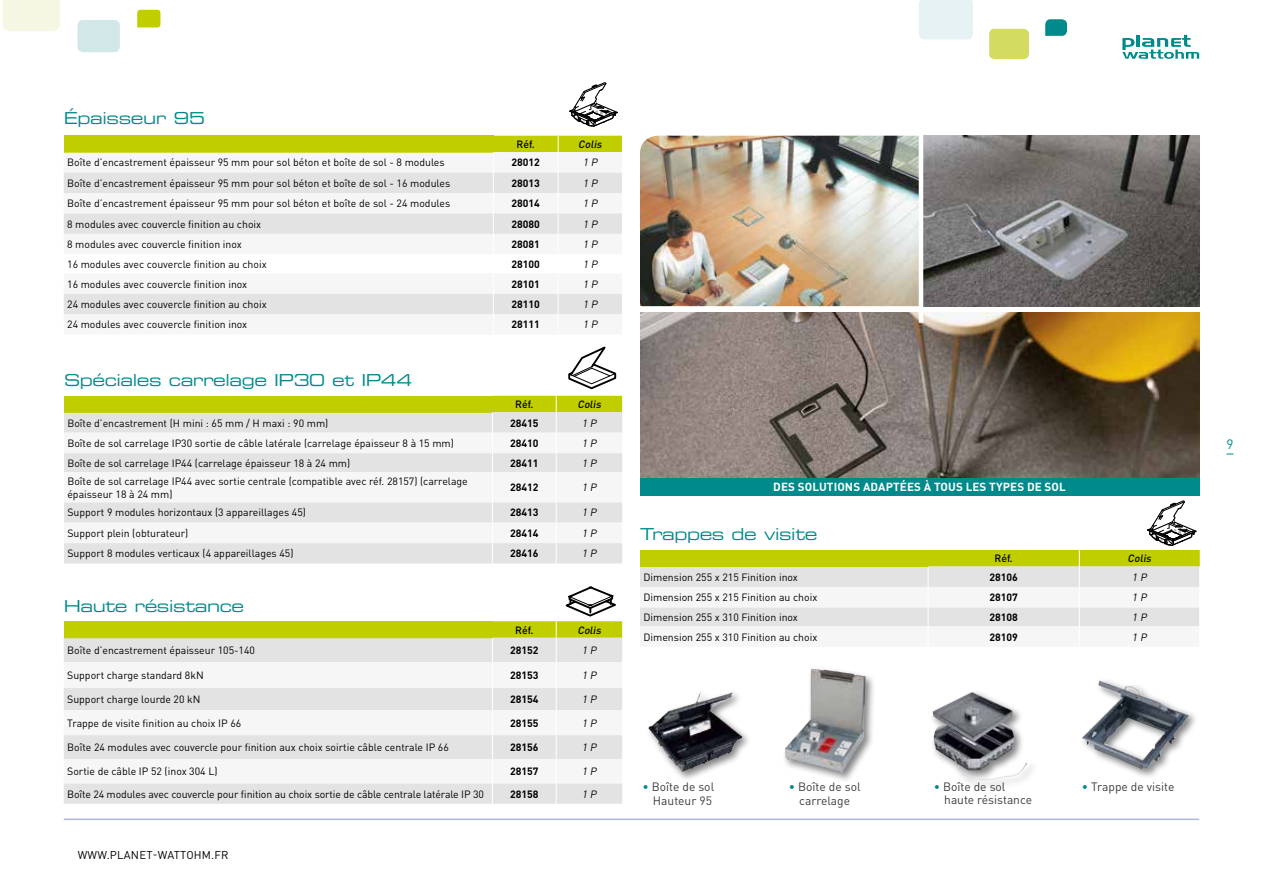
<style>
.page{position:relative;width:1263px;height:893px;background:#fff}
.page>*{position:absolute;margin:0;border:0;box-sizing:border-box;transform-origin:0 0}
.t1{font:16.5px "Eurostile Extended Two";letter-spacing:-.025em;color:#008a8b}
.t2{font:13.5px "DIN Pro";color:#008a8b}
.t3{font:12px/13.5px "DIN Pro";color:#3c3c3b;text-align:right}
.t4{font:700 11.55px "DIN Pro";letter-spacing:.01em;color:#fff}
.t5{font:11.25px "DIN Pro";letter-spacing:.02em;color:#000}
.t6{font:10.5px/13.5px "DIN Pro";color:#000}
.t7{font:700 10.5px "DIN Pro";color:#000}
.t8{font:italic 10.5px "DIN Pro";color:#000}
.t9{font:italic 500 10.5px "DIN Pro";color:#000}
.t10{font:500 10.5px "DIN Pro";color:#000}
.s1{color:#008a8b}
</style>
<div class="page">
<svg style="left:1122px;top:35px;width:77px;height:24px"></svg>
<div style="left:77px;top:20px;width:43px;height:32px;background:#d1e7e8;border-radius:6px"></div>
<svg style="left:137px;top:10px;width:23px;height:17px"></svg>
<div style="left:2px;top:0;width:58px;height:31px;background:#f6f7e3"></div>
<div style="left:989px;top:29px;width:40px;height:30px;background:#d4db61;border-radius:5px"></div>
<svg style="left:1045px;top:19px;width:22px;height:17px"></svg>
<div style="left:919px;top:0;width:54px;height:39px;background:#e6f2f3"></div>
<hr style="left:64px;top:819px;width:1135px;height:1px;background:#abb8d9">
<div style="left:64px;top:136px;width:429px;height:16px;background:#c0ce00"></div>
<svg style="left:64px;top:173px;width:429px;height:141px"></svg>
<hr style="left:64px;top:152px;width:430px;height:1px;background:#c0ce00">
<svg style="left:493px;top:136px;width:129px;height:179px"></svg>
<div style="left:64px;top:396px;width:428px;height:16px;background:#c0ce00"></div>
<div style="left:64px;top:413px;width:558px;height:150px;background:#e3e3e3"></div>
<svg style="left:64px;top:433px;width:558px;height:110px;fill:#f6f6f6"></svg>
<hr style="left:64px;top:412px;width:429px;height:1px;background:#c0ce00">
<hr style="left:492px;top:472px;width:1px;height:30px;background:#fff">
<svg style="left:492px;top:502px;width:1px;height:61px"></svg>
<svg style="left:492px;top:396px;width:130px;height:76px"></svg>
<hr style="left:556px;top:472px;width:1px;height:30px;background:#fff">
<svg style="left:556px;top:502px;width:1px;height:61px"></svg>
<div style="left:64px;top:621px;width:428px;height:17px;background:#c0ce00"></div>
<div style="left:64px;top:638px;width:428px;height:166px;background:#e3e3e3"></div>
<svg style="left:64px;top:662px;width:428px;height:121px;fill:#f6f6f6"></svg>
<svg style="left:568px;top:346px;width:49px;height:44px"></svg>
<svg style="left:640px;top:500px;width:560px;height:127px"></svg>
<svg style="left:492px;top:586px;width:130px;height:218px"></svg>
<img style="left:640px;top:312px;width:559px;height:166px">
<svg style="left:569px;top:82px;width:49px;height:45px"></svg>
<img style="left:923px;top:136px;width:276px;height:170px">
<img style="left:640px;top:136px;width:279px;height:170px">
<hr style="left:919px;top:130px;width:4px;height:193px;background:#fff">
<div style="left:640px;top:478px;width:559px;height:17px;background:#008a8b"></div>
<div style="left:645px;top:689px;width:108px;height:93px;background:#000;opacity:.5"></div>
<img style="left:648px;top:692px;width:95px;height:80px">
<div style="left:782px;top:666px;width:94px;height:118px;background:#000;opacity:.5"></div>
<img style="left:785px;top:669px;width:80px;height:105px">
<div style="left:930px;top:689px;width:108px;height:102px;background:#000;opacity:.5"></div>
<img style="left:934px;top:715px;width:94px;height:65px">
<img style="left:933px;top:692px;width:80px;height:50px">
<div style="left:1079px;top:677px;width:120px;height:103px;background:#000;opacity:.5"></div>
<img style="left:1082px;top:680px;width:82px;height:90px">
<h1 class="t1" style="left:64px;top:106px;width:143px">Épaisseur 95</h1>
<p class="t10" style="left:516px;top:137px;width:20px">Réf.</p>
<p class="t9" style="left:578px;top:137px;width:27px">Colis</p>
<p class="t6" style="left:67px;top:155px;width:379px">Boîte d’encastrement épaisseur 95 mm pour sol béton et boîte de sol - 8 modules</p>
<p class="t7" style="left:511px;top:155px;width:30px">28012</p>
<p class="t8" style="left:583px;top:155px;width:19px">1 P</p>
<p class="t6" style="left:67px;top:176px;width:384px">Boîte d’encastrement épaisseur 95 mm pour sol béton et boîte de sol - 16 modules</p>
<p class="t7" style="left:511px;top:176px;width:30px">28013</p>
<p class="t8" style="left:583px;top:176px;width:19px">1 P</p>
<p class="t6" style="left:67px;top:196px;width:384px">Boîte d’encastrement épaisseur 95 mm pour sol béton et boîte de sol - 24 modules</p>
<p class="t7" style="left:511px;top:196px;width:30px">28014</p>
<p class="t8" style="left:583px;top:196px;width:19px">1 P</p>
<p class="t6" style="left:67px;top:217px;width:196px">8 modules avec couvercle finition au choix</p>
<p class="t7" style="left:511px;top:217px;width:30px">28080</p>
<p class="t8" style="left:583px;top:217px;width:19px">1 P</p>
<p class="t6" style="left:67px;top:237px;width:176px">8 modules avec couvercle finition inox</p>
<p class="t7" style="left:511px;top:237px;width:30px">28081</p>
<p class="t8" style="left:583px;top:237px;width:19px">1 P</p>
<p class="t6" style="left:67px;top:257px;width:201px">16 modules avec couvercle finition au choix</p>
<p class="t7" style="left:511px;top:257px;width:30px">28100</p>
<p class="t8" style="left:583px;top:257px;width:19px">1 P</p>
<p class="t6" style="left:67px;top:277px;width:182px">16 modules avec couvercle finition inox</p>
<p class="t7" style="left:511px;top:277px;width:30px">28101</p>
<p class="t8" style="left:583px;top:277px;width:19px">1 P</p>
<p class="t6" style="left:67px;top:297px;width:201px">24 modules avec couvercle finition au choix</p>
<p class="t7" style="left:511px;top:297px;width:30px">28110</p>
<p class="t8" style="left:583px;top:297px;width:19px">1 P</p>
<p class="t6" style="left:67px;top:317px;width:182px">24 modules avec couvercle finition inox</p>
<p class="t7" style="left:511px;top:317px;width:30px">28111</p>
<p class="t8" style="left:583px;top:317px;width:19px">1 P</p>
<h1 class="t1" style="left:64px;top:369px;width:350px">Spéciales carrelage IP30 et IP44</h1>
<p class="t10" style="left:515px;top:397px;width:20px">Réf.</p>
<p class="t9" style="left:577px;top:397px;width:27px">Colis</p>
<p class="t6" style="left:67px;top:416px;width:263px">Boîte d’encastrement (H mini : 65 mm / H maxi : 90 mm)</p>
<p class="t7" style="left:510px;top:416px;width:30px">28415</p>
<p class="t8" style="left:582px;top:416px;width:19px">1 P</p>
<p class="t6" style="left:67px;top:436px;width:388px">Boîte de sol carrelage IP30 sortie de câble latérale (carrelage épaisseur 8 à 15 mm)</p>
<p class="t7" style="left:510px;top:436px;width:30px">28410</p>
<p class="t8" style="left:582px;top:436px;width:19px">1 P</p>
<p class="t6" style="left:67px;top:456px;width:284px">Boîte de sol carrelage IP44 (carrelage épaisseur 18 à 24 mm)</p>
<p class="t7" style="left:510px;top:456px;width:30px">28411</p>
<p class="t8" style="left:582px;top:456px;width:19px">1 P</p>
<p class="t6" style="left:67px;top:473px;width:402px">Boîte de sol carrelage IP44 avec sortie centrale (compatible avec réf. 28157) (carrelage épaisseur 18 à 24 mm)</p>
<p class="t7" style="left:510px;top:480px;width:30px">28412</p>
<p class="t8" style="left:582px;top:480px;width:19px">1 P</p>
<p class="t6" style="left:67px;top:505px;width:240px">Support 9 modules horizontaux (3 appareillages 45)</p>
<p class="t7" style="left:510px;top:505px;width:30px">28413</p>
<p class="t8" style="left:582px;top:505px;width:19px">1 P</p>
<p class="t6" style="left:67px;top:526px;width:122px">Support plein (obturateur)</p>
<p class="t7" style="left:510px;top:526px;width:30px">28414</p>
<p class="t8" style="left:582px;top:526px;width:19px">1 P</p>
<p class="t6" style="left:67px;top:546px;width:228px">Support 8 modules verticaux (4 appareillages 45)</p>
<p class="t7" style="left:510px;top:546px;width:30px">28416</p>
<p class="t8" style="left:582px;top:546px;width:19px">1 P</p>
<h1 class="t1" style="left:64px;top:595px;width:182px">Haute résistance</h1>
<p class="t10" style="left:515px;top:623px;width:20px">Réf.</p>
<p class="t9" style="left:577px;top:623px;width:27px">Colis</p>
<p class="t6" style="left:67px;top:643px;width:189px">Boîte d’encastrement épaisseur 105-140</p>
<p class="t7" style="left:510px;top:643px;width:30px">28152</p>
<p class="t8" style="left:582px;top:643px;width:19px">1 P</p>
<p class="t6" style="left:67px;top:668px;width:138px">Support charge standard 8kN</p>
<p class="t7" style="left:510px;top:668px;width:30px">28153</p>
<p class="t8" style="left:582px;top:668px;width:19px">1 P</p>
<p class="t6" style="left:67px;top:692px;width:135px">Support charge lourde 20 kN</p>
<p class="t7" style="left:510px;top:692px;width:30px">28154</p>
<p class="t8" style="left:582px;top:692px;width:19px">1 P</p>
<p class="t6" style="left:67px;top:716px;width:176px">Trappe de visite finition au choix IP 66</p>
<p class="t7" style="left:510px;top:716px;width:30px">28155</p>
<p class="t8" style="left:582px;top:716px;width:19px">1 P</p>
<p class="t6" style="left:67px;top:740px;width:383px">Boîte 24 modules avec couvercle pour finition aux choix soirtie câble centrale IP 66</p>
<p class="t7" style="left:510px;top:740px;width:30px">28156</p>
<p class="t8" style="left:582px;top:740px;width:19px">1 P</p>
<p class="t6" style="left:67px;top:764px;width:152px">Sortie de câble IP 52 (inox 304 L)</p>
<p class="t7" style="left:510px;top:764px;width:30px">28157</p>
<p class="t8" style="left:582px;top:764px;width:19px">1 P</p>
<p class="t6" style="left:67px;top:787px;width:418px">Boîte 24 modules avec couvercle pour finition au choix sortie de câble centrale latérale IP 30</p>
<p class="t7" style="left:510px;top:787px;width:30px">28158</p>
<p class="t8" style="left:582px;top:787px;width:19px">1 P</p>
<p class="t5" style="left:78px;top:847px;width:152px">WWW.PLANET-WATTOHM.FR</p>
<p class="t4" style="left:773px;top:479px;width:294px">DES SOLUTIONS ADAPTÉES À TOUS LES TYPES DE SOL</p>
<h1 class="t1" style="left:640px;top:522px;width:179px">Trappes de visite</h1>
<p class="t10" style="left:994px;top:551px;width:20px">Réf.</p>
<p class="t9" style="left:1127px;top:551px;width:27px">Colis</p>
<p class="t6" style="left:643px;top:570px;width:156px">Dimension 255 x 215 Finition inox</p>
<p class="t7" style="left:989px;top:570px;width:30px">28106</p>
<p class="t8" style="left:1132px;top:570px;width:19px">1 P</p>
<p class="t6" style="left:643px;top:590px;width:175px">Dimension 255 x 215 Finition au choix</p>
<p class="t7" style="left:989px;top:590px;width:30px">28107</p>
<p class="t8" style="left:1132px;top:590px;width:19px">1 P</p>
<p class="t6" style="left:643px;top:610px;width:156px">Dimension 255 x 310 Finition inox</p>
<p class="t7" style="left:989px;top:610px;width:30px">28108</p>
<p class="t8" style="left:1132px;top:610px;width:19px">1 P</p>
<p class="t6" style="left:643px;top:630px;width:175px">Dimension 255 x 310 Finition au choix</p>
<p class="t7" style="left:989px;top:630px;width:30px">28109</p>
<p class="t8" style="left:1132px;top:630px;width:19px">1 P</p>
<p class="t3" style="left:642px;top:779px;width:73px"><span class="s1">•</span> Boîte de sol<br>Hauteur 95</p>
<p class="t3" style="left:944px;top:779px;width:89px;text-align:left;text-indent:-10px"><span class="s1">•</span> Boîte de sol haute résistance</p>
<p class="t3" style="left:789px;top:779px;width:73px"><span class="s1">•</span> Boîte de sol</p>
<p class="t3" style="left:1082px;top:779px;width:94px"><span class="s1">•</span> Trappe de visite</p>
<p class="t3" style="left:799px;top:793px;width:52px">carrelage</p>
<p class="t2" style="left:1226px;top:435px;width:9px">9</p>
</div>
